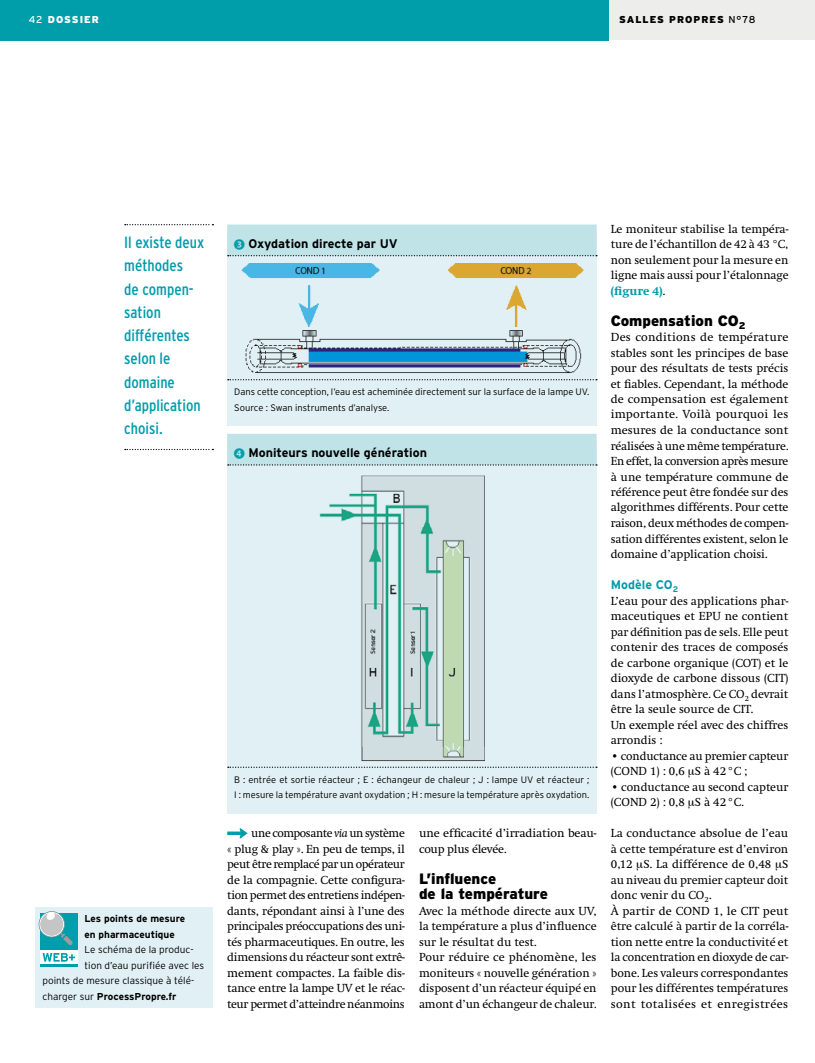
<style>
.page{position:relative;width:815px;height:1063px;background:#fff}
.page>*{position:absolute;margin:0;border:0;box-sizing:border-box;transform-origin:0 0}
.t1{font:condensed 16.25px/23.2px "Interstate";color:#009dab}
.t2{font:900 15px/15.5px "Interstate";color:#000}
.t3{font:700 12.5px "Interstate";color:#000}
.t4{font:700 12.5px "Interstate";color:#009dab}
.t5{font:12.12px/15.5px "Swift EF";letter-spacing:-.005em;color:#000}
.t6{font:300 10px "Interstate";color:#000}
.t7{font:700 10px/15.5px "Interstate";color:#000}
.t8{font:900 10px "Interstate";color:#000}
.t9{font:900 10px "Interstate";color:#fff}
.t10{font:300 9.38px/15.5px "Interstate";color:#000}
.s1{font-weight:400}
.s2{font-weight:300}
.s3{font-family:"UNIFAF Pictogrammes";font-weight:400;font-size:10px;color:#009dab}
.s4{font-style:italic}
.s5{font-weight:800;color:#009dab}
</style>
<div class="page">
<div style="left:609px;top:0;width:206px;height:40px;background:#ededec"></div>
<div style="left:0;top:0;width:609px;height:40px;background:#009dab"></div>
<svg style="left:227px;top:828px;width:21px;height:10px"></svg>
<div style="left:227px;top:232px;width:370px;height:194px;background:#e1f0f4"></div>
<div style="left:227px;top:225px;width:370px;height:31px;background:#bfe3e7"></div>
<svg style="left:228px;top:255px;width:369px;height:1px"></svg>
<img style="left:241px;top:264px;width:343px;height:109px">
<svg style="left:228px;top:379px;width:369px;height:1px"></svg>
<div style="left:227px;top:442px;width:370px;height:372px;background:#e1f0f4"></div>
<div style="left:227px;top:434px;width:370px;height:31px;background:#bfe3e7"></div>
<svg style="left:228px;top:464px;width:369px;height:2px"></svg>
<img style="left:319px;top:475px;width:166px;height:286px">
<svg style="left:228px;top:767px;width:369px;height:1px"></svg>
<div style="left:35px;top:907px;width:178px;height:101px;background:#e1f0f4"></div>
<div style="left:40px;top:913px;width:37px;height:37px;background:#009dab"></div>
<svg style="left:39px;top:911px;width:34px;height:35px"></svg>
<div style="left:40px;top:950px;width:37px;height:16px;background:#fff"></div>
<svg style="left:43px;top:953px;width:32px;height:9px"></svg>
<hr style="left:40px;top:964px;width:37px;height:2px;background:#009dab">
<svg style="left:125px;top:224px;width:88px;height:1px"></svg>
<svg style="left:125px;top:449px;width:88px;height:1px"></svg>
<p class="t9" style="left:29px;top:14px;width:72px"><span class="s1">42</span> dossier</p>
<p class="t8" style="left:619px;top:14px;width:138px">salles propres <span class="s1">n°78</span></p>
<h1 class="t1" style="left:124px;top:231px;width:82px">Il existe deux méthodes<br>de compen&shy;sation différentes selon le domaine d’application choisi.</h1>
<p class="t7" style="left:84px;top:911px;width:102px">Les points de mesure en pharmaceutique</p>
<p class="t6" style="left:84px;top:944px;width:111px">Le schéma de la produc-</p>
<p class="t6" style="left:84px;top:960px;width:121px">tion d’eau purifiée avec les</p>
<p class="t6" style="left:43px;top:975px;width:153px">points de mesure classique à télé-</p>
<p class="t7" style="left:43px;top:988px;width:135px"><span class="s2">charger sur</span> ProcessPropre.fr</p>
<p class="t3" style="left:234px;top:237px;width:165px"><span class="s3">3</span> Oxydation directe par UV</p>
<p class="t10" style="left:234px;top:384px;width:357px">Dans cette conception, l’eau est acheminée directement sur la surface de la lampe UV.<br>Source : Swan instruments d’analyse.</p>
<p class="t3" style="left:234px;top:446px;width:194px"><span class="s3">4</span> Moniteurs nouvelle génération</p>
<p class="t10" style="left:234px;top:772px;width:357px">B : entrée et sortie réacteur ; E : échangeur de chaleur ; J : lampe UV et réacteur ;<br>I : mesure la température avant oxydation ; H : mesure la température après oxydation.</p>
<p class="t5" style="left:227px;top:826px;width:179px;text-align:justify;text-indent:24px">une composante <span class="s4">via</span> un système « plug &amp; play ». En peu de temps, il peut être remplacé par un opérateur de la compagnie. Cette configura&shy;tion permet des entretiens indépen&shy;dants, répondant ainsi à l’une des principales préoccupations des uni&shy;tés pharmaceutiques. En outre, les dimensions du réacteur sont extrê&shy;mement compactes. La faible dis&shy;tance entre la lampe UV et le réac&shy;teur permet d’atteindre néanmoins</p>
<p class="t5" style="left:419px;top:826px;width:179px">une efficacité d’irradiation beau&shy;coup plus élevée.</p>
<p class="t2" style="left:419px;top:870px;width:130px">L’influence<br>de la température</p>
<p class="t5" style="left:419px;top:903px;width:179px">Avec la méthode directe aux UV, la température a plus d’influence sur le résultat du test.<br>Pour réduire ce phénomène, les moniteurs « nouvelle génération » disposent d’un réacteur équipé en amont d’un échangeur de chaleur.</p>
<p class="t5" style="left:611px;top:221px;width:179px;text-align:justify">Le moniteur stabilise la tempéra&shy;ture de l’échantillon de 42 à 43 °C, non seulement pour la mesure en ligne mais aussi pour l’étalonnage <span class="s5">(figure 4)</span>.</p>
<p class="t2" style="left:611px;top:312px;width:136px">Compensation CO<sub>2</sub></p>
<p class="t5" style="left:611px;top:330px;width:179px;text-align:justify">Des conditions de température stables sont les principes de base pour des résultats de tests précis et fiables. Cependant, la méthode de compensation est également importante. Voilà pourquoi les mesures de la conductance sont réalisées à une même température.<br>En effet, la conversion après mesure à une température commune de référence peut être fondée sur des algorithmes différents. Pour cette raison, deux méthodes de compen&shy;sation différentes existent, selon le domaine d’application choisi.</p>
<p class="t4" style="left:611px;top:578px;width:69px">Modèle CO<sub>2</sub></p>
<p class="t5" style="left:611px;top:593px;width:179px">L’eau pour des applications phar&shy;maceutiques et EPU ne contient par définition pas de sels. Elle peut contenir des traces de composés de carbone organique (COT) et le dioxyde de carbone dissous (CIT) dans l’atmosphère. Ce CO<sub>2</sub> devrait être la seule source de CIT.<br>Un exemple réel avec des chiffres arrondis :</p>
<p class="t5" style="left:611px;top:748px;width:179px">• conductance au premier capteur (COND 1) : 0,6 S à 42°C ;</p>
<p class="t5" style="left:611px;top:779px;width:179px">• conductance au second capteur (COND 2) : 0,8 S à 42°C.</p>
<p class="t5" style="left:611px;top:826px;width:179px">La conductance absolue de l’eau à cette température est d’environ<br>0,12 S. La différence de 0,48 S au niveau du premier capteur doit donc venir du CO<sub>2</sub>.<br>À partir de COND 1, le CIT peut être calculé à partir de la corréla&shy;tion nette entre la conductivité et la concentration en dioxyde de car&shy;bone. Les valeurs correspondantes pour les différentes températures sont totalisées et enregistrées</p>
</div>
